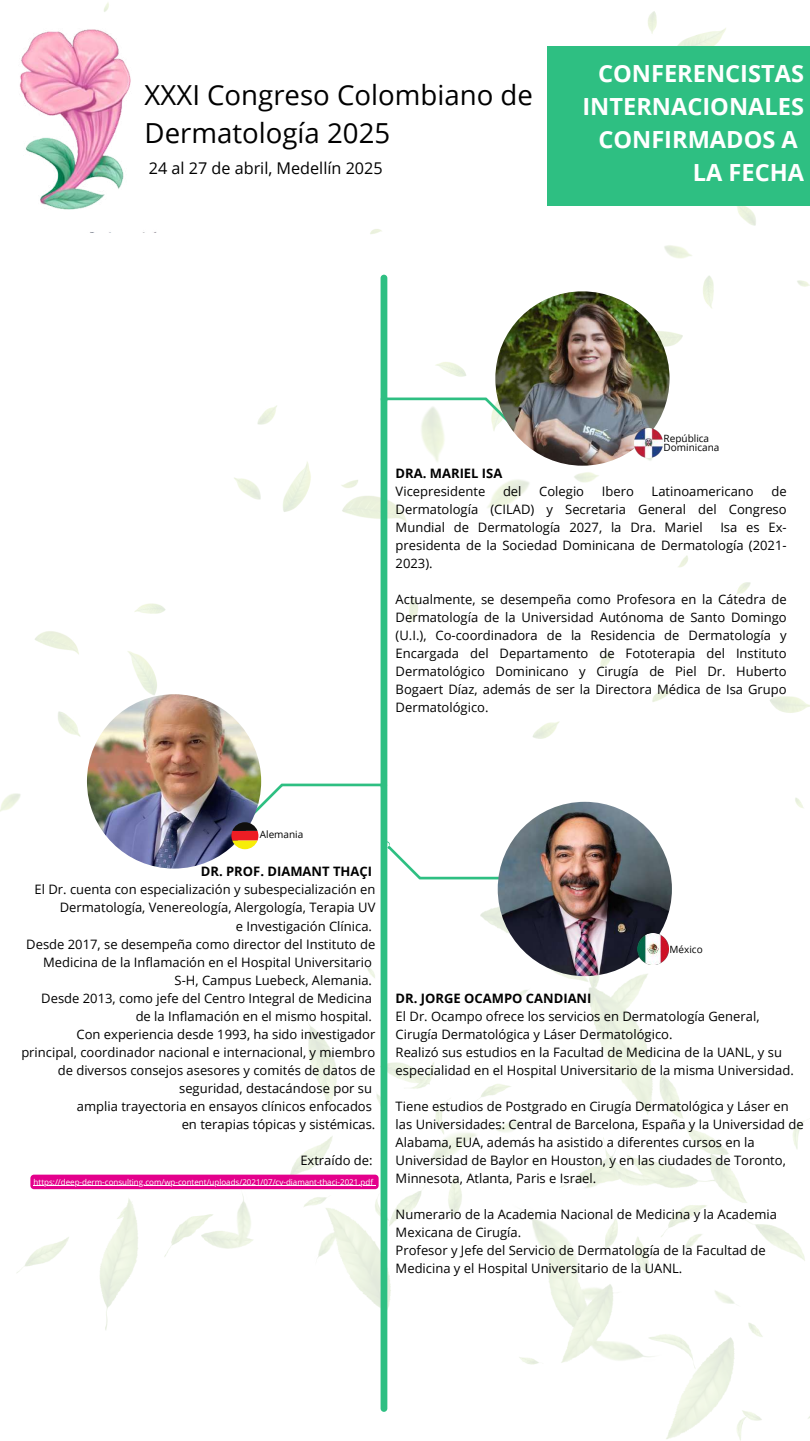
<style>
.page{position:relative;width:810px;height:1441px;background:#fff}
.page>*{position:absolute;margin:0;border:0;box-sizing:border-box;transform-origin:0 0}
.t1{font:27.6px/38.2px "Open Sans";color:#000}
.t2{font:700 23.6px/33px "Open Sans";color:#fff;text-align:right}
.t3{font:16.2px "Open Sans";color:#000}
.t4{font:13px/18px "Open Sans";color:#000;text-align:justify}
.t5{font:700 13px "Open Sans";color:#000}
.t6{font:10px/9px "Open Sans";color:#000}
.t7{font:8px "Open Sans";color:#fff}
</style>
<div class="page">
<img style="left:17px;top:904px;width:793px;height:536px">
<img style="left:0;top:2px;width:810px;height:810px">
<div style="left:548px;top:46px;width:262px;height:159px;background:#2ebf82"></div>
<img style="left:0;top:23px;width:163px;height:209px">
<div style="left:381px;top:274px;width:6px;height:1137px;background:#2ebf82;border-radius:3px"></div>
<img style="left:87px;top:694px;width:174px;height:174px;border-radius:50%">
<img style="left:498px;top:801px;width:174px;height:174px;border-radius:50%">
<svg style="left:387px;top:395px;width:130px;height:41px"></svg>
<img style="left:495px;top:291px;width:175px;height:174px;border-radius:50%">
<svg style="left:231px;top:781px;width:294px;height:100px"></svg>
<svg style="left:639px;top:964px;width:27px;height:1px"></svg>
<img style="left:637px;top:933px;width:31px;height:31px">
<img style="left:634px;top:428px;width:29px;height:29px">
<svg style="left:30px;top:1174px;width:349px;height:14px"></svg>
<h1 class="t1" style="left:145px;top:75px;width:390px">XXXI Congreso Colombiano de<br>Dermatología 2025</h1>
<p class="t3" style="left:149px;top:156px;width:235px">24 al 27 de abril, Medellín 2025</p>
<h2 class="t2" style="left:582px;top:56px;width:223px">CONFERENCISTAS<br>INTERNACIONALES<br>CONFIRMADOS A<br>LA FECHA</h2>
<p class="t6" style="left:664px;top:434px;width:57px">República<br>Dominicana</p>
<p class="t5" style="left:396px;top:464px;width:108px">DRA. MARIEL ISA</p>
<p class="t4" style="left:396px;top:482px;width:91px">Vicepresidente</p>
<p class="t4" style="left:503px;top:482px;width:20px">del</p>
<p class="t4" style="left:539px;top:482px;width:46px">Colegio</p>
<p class="t4" style="left:602px;top:482px;width:34px">Ibero</p>
<p class="t4" style="left:652px;top:482px;width:104px">Latinoamericano</p>
<p class="t4" style="left:396px;top:482px;width:393px;text-indent:376px">de Dermatología (CILAD) y Secretaria General del Congreso Mundial de Dermatología 2027, la Dra. Mariel</p>
<p class="t4" style="left:396px;top:518px;width:393px;text-indent:325px">Isa es Ex&shy;presidenta de la Sociedad Dominicana de Dermatología (2021- 2023).</p>
<p class="t4" style="left:396px;top:590px;width:393px">Actualmente, se desempeña como Profesora en la Cátedra de Dermatología de la Universidad Autónoma de Santo Domingo (U.I.), Co-coordinadora de la Residencia de Dermatología y Encargada del Departamento de Fototerapia del Instituto Dermatológico Dominicano y Cirugía de Piel Dr. Huberto Bogaert Díaz, además de ser la Directora Médica de Isa Grupo Dermatológico.</p>
<p class="t6" style="left:260px;top:829px;width:45px">Alemania</p>
<p class="t5" style="left:201px;top:862px;width:173px">DR. PROF. DIAMANT THAÇI</p>
<p class="t4" style="left:21px;top:880px;width:356px;text-align:right">El Dr. cuenta con especialización y subespecialización en Dermatología, Venereología, Alergología, Terapia UV<br>e Investigación Clínica.<br>Desde 2017, se desempeña como director del Instituto de Medicina de la Inflamación en el Hospital Universitario S-H, Campus Luebeck, Alemania.<br>Desde 2013, como jefe del Centro Integral de Medicina<br>de la Inflamación en el mismo hospital.<br>Con experiencia desde 1993, ha sido investigador principal, coordinador nacional e internacional, y miembro de diversos consejos asesores y comités de datos de seguridad, destacándose por su<br>amplia trayectoria en ensayos clínicos enfocados<br>en terapias tópicas y sistémicas.</p>
<p class="t4" style="left:300px;top:1150px;width:74px">Extraído de:</p>
<p class="t7" style="left:34px;top:1176px;width:341px">https://deep-derm-consulting.com/wp-content/uploads/2021/07/cv-diamant-thaci-2021.pdf</p>
<p class="t6" style="left:670px;top:944px;width:35px">México</p>
<p class="t5" style="left:396px;top:988px;width:197px">DR. JORGE OCAMPO CANDIANI</p>
<p class="t4" style="left:396px;top:1006px;width:400px;text-align:left">El Dr. Ocampo ofrece los servicios en Dermatología General, Cirugía Dermatológica y Láser Dermatológico.<br>Realizó sus estudios en la Facultad de Medicina de la UANL, y su especialidad en el Hospital Universitario de la misma Universidad.</p>
<p class="t4" style="left:396px;top:1096px;width:410px;text-align:left">Tiene estudios de Postgrado en Cirugía Dermatológica y Láser en las Universidades: Central de Barcelona, España y la Universidad de Alabama, EUA, además ha asistido a diferentes cursos en la Universidad de Baylor en Houston, y en las ciudades de Toronto, Minnesota, Atlanta, Paris e Israel.</p>
<p class="t4" style="left:396px;top:1204px;width:383px;text-align:left">Numerario de la Academia Nacional de Medicina y la Academia Mexicana de Cirugía.<br>Profesor y Jefe del Servicio de Dermatología de la Facultad de Medicina y el Hospital Universitario de la UANL.</p>
</div>
